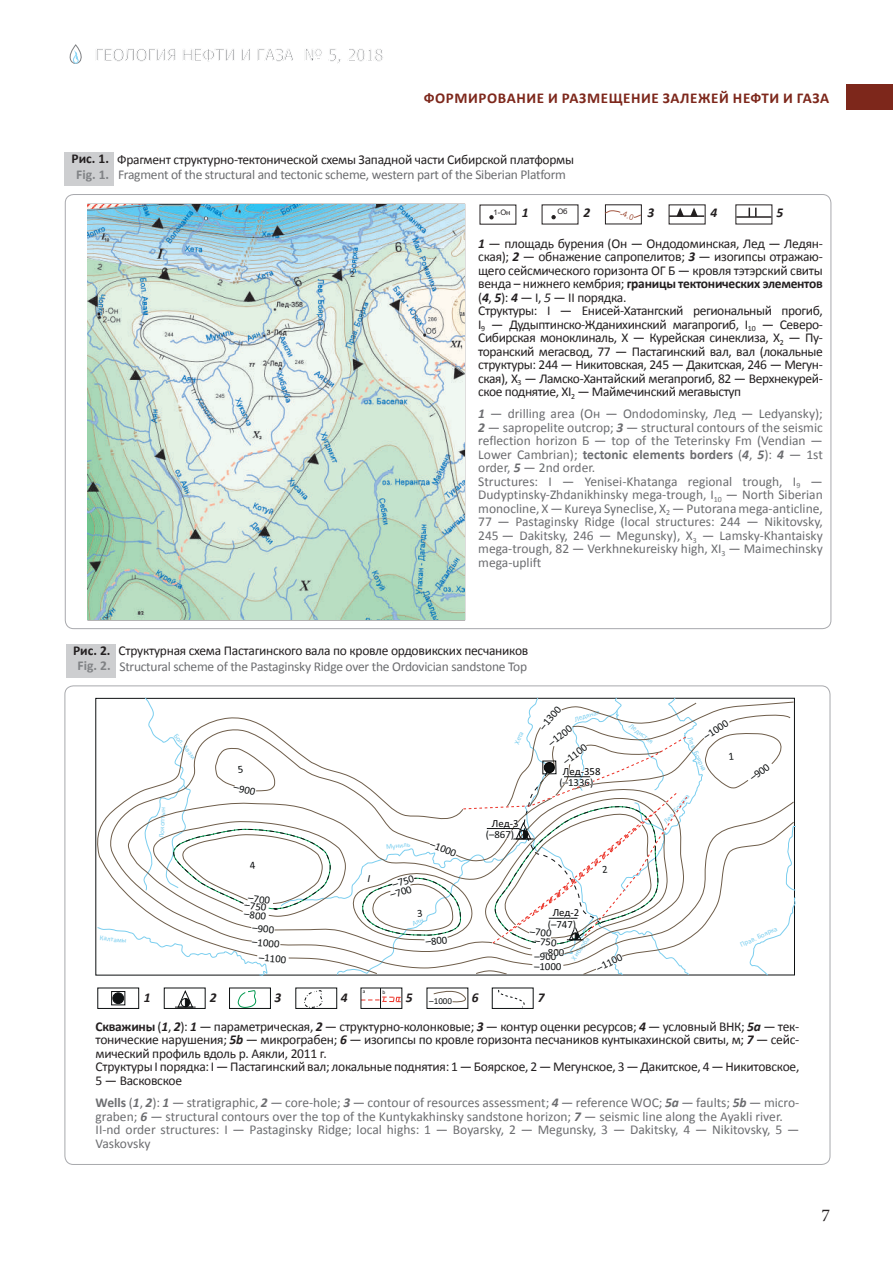
<style>
.page{position:relative;width:893px;height:1261px;background:#fff}
.page>*{position:absolute;margin:0;border:0;box-sizing:border-box;transform-origin:0 0}
.t1{font:18px "Minion Pro";color:#231f20}
.t2{font:16.5px "Tahoma";color:#808285}
.t3{font:700 15px "Calibri";letter-spacing:.04em;color:#7d271b}
.t4{font:13.5px/13.5px "Calibri";letter-spacing:-.02em;color:#231f20}
.t5{font:13.5px/13.5px "Calibri";color:#6c6d70}
.t6{font:13.5px "Calibri";letter-spacing:-.02em;color:#6c6d70}
.t7{font:700 13.5px "Calibri";color:#231f20}
.t8{font:700 13.5px "Calibri";color:#808285}
.t9{font:italic 700 13.5px "Calibri";color:#231f20}
.t10{font:10.8px/8.9px "Calibri";color:#0e1112;text-align:center}
.t11{font:10.8px "Calibri";color:#030304}
.t12{font:italic 10.8px "Calibri";color:#0e1112}
.t13{font:9px "Calibri";color:#0e1112}
.t14{font:7.95px "Arial";color:#a25641}
.t15{font:7.65px "Arial";color:#231f20}
.t16{font:7.2px "Calibri";color:#7bceef}
.t17{font:5.4px "Calibri";color:#0e1112}
.s1{font-family:"Calibri";font-weight:700;font-style:italic;font-size:13.5px}
.s2{font-weight:700;font-style:italic}
.s3{font-weight:700}
.s4{font-style:italic}
</style>
<div class="page">
<svg style="left:69px;top:45px;width:13px;height:19px"></svg>
<div style="left:846px;top:84px;width:46px;height:26px;background:#7d271b"></div>
<div style="left:113px;top:992px;width:11px;height:11px;background:#0e1112;border-radius:50%"></div>
<div style="left:113px;top:992px;width:11px;height:11px;border:1px solid #0e1112;border-radius:50%"></div>
<div style="left:111px;top:991px;width:14px;height:14px;border:1px solid #0e1112"></div>
<svg style="left:304px;top:990px;width:18px;height:16px"></svg>
<svg style="left:237px;top:990px;width:19px;height:16px"></svg>
<div style="left:164px;top:987px;width:41px;height:21px;border:1px solid #0e1112"></div>
<svg style="left:175px;top:990px;width:21px;height:17px"></svg>
<svg style="left:498px;top:989px;width:27px;height:16px"></svg>
<svg style="left:433px;top:990px;width:36px;height:12px"></svg>
<svg style="left:360px;top:987px;width:40px;height:21px"></svg>
<div style="left:64px;top:152px;width:50px;height:34px;background:#cdced0"></div>
<img style="left:88px;top:204px;width:376px;height:415px">
<svg style="left:489px;top:215px;width:4px;height:4px"></svg>
<svg style="left:551px;top:215px;width:4px;height:4px"></svg>
<svg style="left:604px;top:210px;width:38px;height:8px"></svg>
<div style="left:66px;top:644px;width:49px;height:33px;background:#cdced0"></div>
<hr style="left:736px;top:216px;width:35px;height:2px;background:#231f20">
<svg style="left:748px;top:208px;width:8px;height:9px"></svg>
<hr style="left:669px;top:215px;width:35px;height:2px;background:#231f20">
<svg style="left:676px;top:207px;width:8px;height:10px"></svg>
<svg style="left:690px;top:207px;width:7px;height:10px"></svg>
<svg style="left:97px;top:697px;width:699px;height:279px"></svg>
<p class="t2" style="left:95px;top:44px;width:290px">ГЕОЛОГИЯ НЕФТИ И ГАЗА № 5, 2018</p>
<p class="t3" style="left:423px;top:88px;width:407px">ФОРМИРОВАНИЕ И РАЗМЕЩЕНИЕ ЗАЛЕЖЕЙ НЕФТИ И ГАЗА</p>
<p class="t7" style="left:72px;top:150px;width:39px">Рис. 1.</p>
<p class="t8" style="left:76px;top:166px;width:35px">Fig. 1.</p>
<p class="t4" style="left:117px;top:152px;width:458px">Фрагмент структурно-тектонической схемы Западной части Сибирской платформы</p>
<p class="t6" style="left:118px;top:166px;width:449px">Fragment of the structural and tectonic scheme, western part of the Siberian Platform</p>
<p class="t15" style="left:493px;top:207px;width:37px">1-Он <span class="s1">1</span></p>
<p class="t15" style="left:557px;top:207px;width:34px">Об <span class="s1">2</span></p>
<p class="t14" style="left:622px;top:208px;width:15px;rotate:20deg">-4.0</p>
<p class="t9" style="left:647px;top:204px;width:8px">3</p>
<p class="t9" style="left:710px;top:204px;width:8px">4</p>
<p class="t9" style="left:776px;top:204px;width:8px">5</p>
<p class="t4" style="left:478px;top:236px;width:346px"><span class="s2">1</span> — площадь бурения (Он — Ондодоминская, Лед — Ледян&shy;ская); <span class="s2">2</span> — обнажение сапропелитов; <span class="s2">3</span> — изогипсы отражаю&shy;щего сейсмического горизонта ОГ Б — кровля тэтэрский свиты венда – нижнего кембрия; <span class="s3">границы тектонических элементов </span>(<span class="s2">4</span>, <span class="s2">5</span>): <span class="s2">4</span> — I, <span class="s4">5</span> — II порядка.<br>Структуры: I — Енисей-Хатангский региональный прогиб, I<sub>9</sub> — Дудыптинско-Жданихинский магапрогиб, I<sub>10</sub> — Северо-- Сибирская моноклиналь, X — Курейская синеклиза, X<sub>2</sub> — Пу&shy;торанский мегасвод, 77 — Пастагинский вал, вал (локальные структуры: 244 — Никитовская, 245 — Дакитская, 246 — Мегун&shy;ская), X<sub>3</sub> — Ламско-Хантайский мегапрогиб, 82 — Верхнекурей&shy;ское поднятие, XI<sub>2</sub> — Маймечинский мегавыступ</p>
<p class="t5" style="left:478px;top:407px;width:346px"><span class="s2">1</span> — drilling area (Он — Ondodominsky, Лед — Ledyansky); <span class="s2">2</span> — sapropelite outcrop; <span class="s2">3</span> — structural contours of the seismic reflection horizon Б — top of the Teterinsky Fm (Vendian — Lower Cambrian); <span class="s3">tectonic elements borders</span> (<span class="s2">4</span>, <span class="s2">5</span>): <span class="s2">4</span> — 1st order, <span class="s2">5</span> — 2nd order.<br>Structures: I — Yenisei-Khatanga regional trough, I<sub>9</sub> — Dudyptinsky-Zhdanikhinsky mega-trough, I<sub>10</sub> — North Siberian monocline, X — Kureya Syneclise, X<sub>2</sub> — Putorana mega-anticline, 77 — Pastaginsky Ridge (local structures: 244 — Nikitovsky, 245 — Dakitsky, 246 — Megunsky), X<sub>3</sub> — Lamsky-Khantaisky mega-trough, 82 — Verkhnekureisky high, XI<sub>3</sub> — Maimechinsky mega-uplift</p>
<p class="t7" style="left:73px;top:641px;width:39px">Рис. 2.</p>
<p class="t8" style="left:78px;top:657px;width:35px">Fig. 2.</p>
<p class="t4" style="left:119px;top:644px;width:411px">Структурная схема Пастагинского вала по кровле ордовикских песчаников</p>
<p class="t6" style="left:119px;top:657px;width:409px">Structural scheme of the Pastaginsky Ridge over the Ordovician sandstone Top</p>
<p class="t16" style="left:100px;top:933px;width:28px;rotate:6deg">Калтамы</p>
<p class="t16" style="left:179px;top:731px;width:32px;rotate:51deg">Бол. Авам</p>
<p class="t16" style="left:157px;top:837px;width:32px;rotate:-87deg">Локоптын</p>
<p class="t10" style="left:235px;top:782px;width:23px;rotate:13deg">–900</p>
<p class="t10" style="left:249px;top:893px;width:23px;rotate:7deg">–700</p>
<p class="t10" style="left:245px;top:900px;width:23px;rotate:7deg">–750</p>
<p class="t10" style="left:245px;top:909px;width:23px;rotate:7deg">–800</p>
<p class="t10" style="left:253px;top:923px;width:23px;rotate:5deg">–900</p>
<p class="t10" style="left:252px;top:937px;width:29px;rotate:5deg">–1000</p>
<p class="t10" style="left:259px;top:952px;width:29px;rotate:4deg">–1100</p>
<p class="t12" style="left:367px;top:870px;width:4px">I</p>
<p class="t16" style="left:385px;top:842px;width:26px;rotate:-7deg">Муниль</p>
<p class="t10" style="left:391px;top:880px;width:23px;rotate:-17deg">–750</p>
<p class="t10" style="left:389px;top:890px;width:23px;rotate:-17deg">–700</p>
<p class="t10" style="left:432px;top:839px;width:29px;rotate:20deg">–1000</p>
<p class="t10" style="left:425px;top:937px;width:23px;rotate:-6deg">–800</p>
<p class="t16" style="left:512px;top:742px;width:15px;rotate:-69deg">Хета</p>
<p class="t11" style="left:492px;top:816px;width:28px">Лед-3</p>
<p class="t10" style="left:485px;top:830px;width:30px">(–867)</p>
<p class="t10" style="left:538px;top:725px;width:29px;rotate:-50deg">–1300</p>
<p class="t16" style="left:573px;top:715px;width:28px;rotate:-18deg">Ледяная</p>
<p class="t10" style="left:547px;top:740px;width:29px;rotate:-39deg">–1200</p>
<p class="t10" style="left:561px;top:759px;width:29px;rotate:-38deg">–1100</p>
<p class="t11" style="left:563px;top:764px;width:39px">Лед-358</p>
<p class="t10" style="left:559px;top:778px;width:35px">(–1336)</p>
<p class="t16" style="left:632px;top:721px;width:30px;rotate:37deg">Ледистая</p>
<p class="t11" style="left:552px;top:905px;width:28px">Лед-2</p>
<p class="t10" style="left:547px;top:919px;width:30px">(–747)</p>
<p class="t10" style="left:530px;top:926px;width:29px;rotate:6deg">–700 –750</p>
<p class="t10" style="left:534px;top:952px;width:23px">–900</p>
<p class="t10" style="left:534px;top:961px;width:29px;rotate:2deg">–1000</p>
<p class="t16" style="left:569px;top:956px;width:28px;rotate:-54deg">Хибарба</p>
<p class="t10" style="left:542px;top:947px;width:23px">–800</p>
<p class="t10" style="left:595px;top:964px;width:29px;rotate:-27deg">–1100</p>
<p class="t17" style="left:363px;top:988px;width:4px">а</p>
<p class="t17" style="left:382px;top:988px;width:4px">b</p>
<p class="t9" style="left:144px;top:988px;width:8px">1</p>
<p class="t9" style="left:210px;top:988px;width:8px">2</p>
<p class="t9" style="left:274px;top:988px;width:8px">3</p>
<p class="t9" style="left:341px;top:988px;width:8px">4</p>
<p class="t9" style="left:406px;top:988px;width:8px">5</p>
<p class="t9" style="left:471px;top:988px;width:8px">6</p>
<p class="t9" style="left:537px;top:988px;width:8px">7</p>
<p class="t13" style="left:429px;top:995px;width:24px">–1000</p>
<p class="t10" style="left:702px;top:733px;width:29px;rotate:-33deg">–1000</p>
<p class="t16" style="left:693px;top:735px;width:38px;rotate:66deg">Лев. Боярка</p>
<p class="t16" style="left:661px;top:819px;width:38px;rotate:-51deg">Лев. Боярка</p>
<p class="t10" style="left:748px;top:775px;width:23px;rotate:-37deg">–900</p>
<p class="t16" style="left:738px;top:940px;width:42px;rotate:-25deg">Прав. Боярка</p>
<p class="t4" style="left:96px;top:1019px;width:705px"><span class="s3">Скважины</span> (<span class="s2">1</span>, <span class="s2">2</span>): <span class="s2">1</span> — параметрическая, <span class="s2">2</span> — структурно-колонковые; <span class="s2">3</span> — контур оценки ресурсов; <span class="s2">4</span> — условный ВНК; <span class="s2">5a</span> — тек&shy;тонические нарушения; <span class="s2">5b</span> — микрограбен; <span class="s2">6</span> — изогипсы по кровле горизонта песчаников кунтыкахинской свиты, м; <span class="s2">7</span> — сейс&shy;мический профиль вдоль р. Аякли, 2011 г.<br>Структуры I порядка: I — Пастагинский вал; локальные поднятия: 1 — Боярское, 2 — Мегунское, 3 — Дакитское, 4 — Никитовское, 5 — Васковское</p>
<p class="t5" style="left:96px;top:1095px;width:705px"><span class="s3">Wells</span> (<span class="s2">1</span>, <span class="s2">2</span>): <span class="s2">1</span> — stratigraphic, <span class="s2">2</span> — core-hole; <span class="s2">3</span> — contour of resources assessment; <span class="s2">4</span> — reference WOC; <span class="s2">5a</span> — faults; <span class="s2">5b</span> — micro&shy;graben; <span class="s2">6</span> — structural contours over the top of the Kuntykakhinsky sandstone horizon; <span class="s2">7</span> — seismic line along the Ayakli river.<br>II-nd order structures: I — Pastaginsky Ridge; local highs: 1 — Boyarsky, 2 — Megunsky, 3 — Dakitsky, 4 — Nikitovsky, 5 — Vaskovsky</p>
<h1 class="t1" style="left:821px;top:1202px;width:10px">7</h1>
</div>
